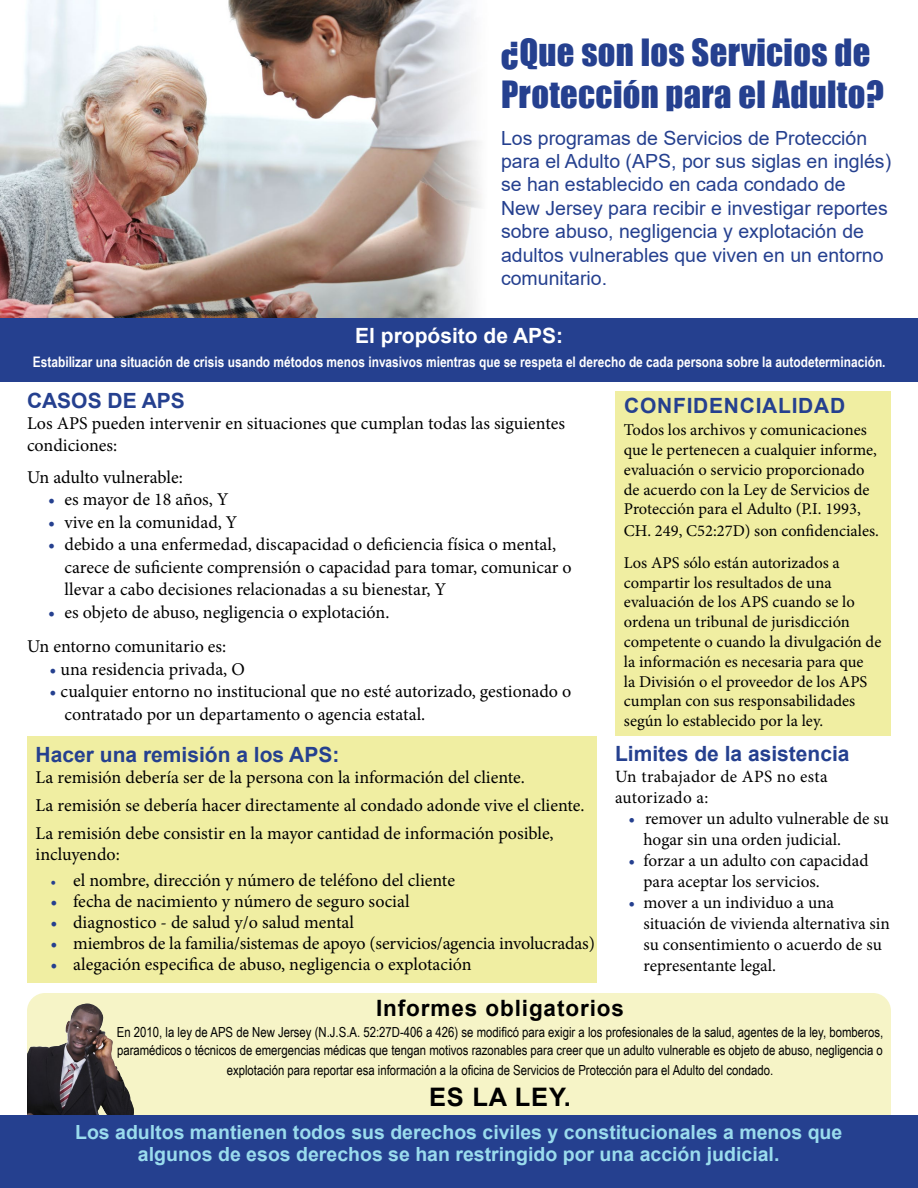
<style>
.page{position:relative;width:918px;height:1188px;background:#fff}
.page>*{position:absolute;margin:0;border:0;box-sizing:border-box;transform-origin:0 0}
.t1{font:34.5px/41.4px "Impact";letter-spacing:.01em;color:#25408f}
.t2{font:700 25.5px "Arial";letter-spacing:.03em;color:#000}
.t3{font:700 22.5px "Arial";letter-spacing:.04em;color:#000}
.t4{font:700 21px "Arial";color:#25408f}
.t5{font:700 21px "Arial";color:#fff}
.t6{font:700 21px "Arial";letter-spacing:.035em;color:#25408f}
.t7{font:19.5px/23.4px "Arial";color:#25408f}
.t8{font:700 19.5px/22.5px "Arial";color:#9adced;text-align:center}
.t9{font:18px/22.5px "Minion Pro";color:#000}
.t10{font:17.25px/21px "Minion Pro";color:#000}
.t11{font:17.25px/21px "Minion Pro";letter-spacing:.02em;color:#000}
.t12{font:16.5px/19.8px "Minion Pro";color:#000}
.t13{font:700 14.55px "Arial Narrow";color:#fff}
.t14{font:13.8px/18px "Arial Narrow";color:#000}
.s1{color:#25408f}
.s2{font-size:15px;color:#25408f}
</style>
<div class="page">
<div style="left:27px;top:737px;width:570px;height:246px;background:#f0eea2"></div>
<div style="left:28px;top:993px;width:863px;height:123px;background:#f6f4c7"></div>
<img style="left:27px;top:1004px;width:107px;height:112px">
<img style="left:0;top:0;width:482px;height:318px">
<div style="left:0;top:318px;width:918px;height:63px;background:#25408f"></div>
<div style="left:615px;top:391px;width:276px;height:344px;background:#f0eea2"></div>
<div style="left:0;top:1116px;width:918px;height:72px;background:#25408f"></div>
<p class="t1" style="left:501px;top:31px;width:384px">¿Que son los Servicios de<br>Protección para el Adulto?</p>
<p class="t7" style="left:501px;top:126px;width:392px">Los programas de Servicios de Protección para el Adulto (APS, por sus siglas en inglés) se han establecido en cada condado de<br>New Jersey para recibir e investigar reportes sobre abuso, negligencia y explotación de adultos vulnerables que viven en un entorno comunitario.</p>
<p class="t5" style="left:355px;top:321px;width:210px">El propósito de APS:</p>
<p class="t13" style="left:33px;top:351px;width:854px">Estabilizar una situación de crisis usando métodos menos invasivos mientras que se respeta el derecho de cada persona sobre la autodeterminación.</p>
<p class="t6" style="left:624px;top:391px;width:223px">CONFIDENCIALIDAD</p>
<p class="t12" style="left:624px;top:420px;width:255px">Todos los archivos y comunicaciones que le pertenecen a cualquier informe, evaluación o servicio proporcionado de acuerdo con la Ley de Servicios de Protección para el Adulto (P.I. 1993,</p>
<p class="t12" style="left:624px;top:521px;width:257px">CH. 249, C52:27D) son confidenciales.</p>
<p class="t12" style="left:624px;top:553px;width:259px">Los APS sólo están autorizados a compartir los resultados de una evaluación de los APS cuando se lo ordena un tribunal de jurisdicción competente o cuando la divulgación de la información es necesaria para que<br>la División o el proveedor de los APS cumplan con sus responsabilidades según lo establecido por la ley.</p>
<p class="t4" style="left:27px;top:385px;width:159px">CASOS DE APS</p>
<p class="t9" style="left:27px;top:413px;width:540px;line-height:21.6px">Los APS pueden intervenir en situaciones que cumplan todas las siguientes condiciones:</p>
<p class="t9" style="left:27px;top:466px;width:157px">Un adulto vulnerable:</p>
<p class="t9" style="left:48px;top:488px;width:182px"><span class="s1">•</span> es mayor de 18 años, Y</p>
<p class="t9" style="left:48px;top:511px;width:191px"><span class="s1">•</span> vive en la comunidad, Y</p>
<p class="t9" style="left:64px;top:533px;width:509px;text-indent:-16px"><span class="s1">•</span> debido a una enfermedad, discapacidad o deficiencia física o mental, carece de suficiente comprensión o capacidad para tomar, comunicar o llevar a cabo decisiones relacionadas a su bienestar, Y</p>
<p class="t9" style="left:48px;top:601px;width:343px"><span class="s1">•</span> es objeto de abuso, negligencia o explotación.</p>
<p class="t9" style="left:27px;top:635px;width:201px">Un entorno comunitario es:</p>
<p class="t9" style="left:50px;top:658px;width:197px"><span class="s1">•</span> una residencia privada, O</p>
<p class="t9" style="left:64px;top:680px;width:508px;text-indent:-15px"><span class="s1">•</span> cualquier entorno no institucional que no esté autorizado, gestionado o contratado por un departamento o agencia estatal.</p>
<p class="t4" style="left:36px;top:740px;width:305px">Hacer una remisión a los APS:</p>
<p class="t9" style="left:36px;top:766px;width:491px">La remisión debería ser de la persona con la información del cliente.</p>
<p class="t9" style="left:36px;top:794px;width:550px">La remisión se debería hacer directamente al condado adonde vive el cliente.</p>
<p class="t9" style="left:36px;top:822px;width:520px;line-height:21.6px">La remisión debe consistir en la mayor cantidad de información posible, incluyendo:</p>
<p class="t9" style="left:51px;top:869px;width:406px"><span class="s2">•</span> el nombre, dirección y número de teléfono del cliente</p>
<p class="t9" style="left:51px;top:890px;width:361px"><span class="s1">•</span> fecha de nacimiento y número de seguro social</p>
<p class="t9" style="left:51px;top:911px;width:305px"><span class="s1">•</span> diagnostico - de salud y/o salud mental</p>
<p class="t9" style="left:51px;top:932px;width:546px"><span class="s1">•</span> miembros de la familia/sistemas de apoyo (servicios/agencia involucradas)</p>
<p class="t9" style="left:51px;top:953px;width:423px"><span class="s1">•</span> alegación especifica de abuso, negligencia o explotación</p>
<p class="t4" style="left:615px;top:739px;width:236px">Limites de la asistencia</p>
<p class="t11" style="left:615px;top:766px;width:214px">Un trabajador de APS no esta autorizado a:</p>
<p class="t10" style="left:644px;top:808px;width:247px;text-indent:-15px"><span class="s1">•</span> remover un adulto vulnerable de su hogar sin una orden judicial.</p>
<p class="t10" style="left:644px;top:850px;width:226px;text-indent:-15px"><span class="s1">•</span> forzar a un adulto con capacidad para aceptar los servicios.</p>
<p class="t10" style="left:644px;top:892px;width:248px;text-indent:-15px"><span class="s1">•</span> mover a un individuo a una situación de vivienda alternativa sin su consentimiento o acuerdo de su representante legal.</p>
<p class="t3" style="left:376px;top:993px;width:250px">Informes obligatorios</p>
<p class="t14" style="left:117px;top:1023px;width:768px">En 2010, la ley de APS de New Jersey (N.J.S.A. 52:27D-406 a 426) se modificó para exigir a los profesionales de la salud, agentes de la ley, bomberos, paramédicos o técnicos de emergencias médicas que tengan motivos razonables para creer que un adulto vulnerable es objeto de abuso, negligencia o</p>
<p class="t14" style="left:227px;top:1061px;width:548px">explotación para reportar esa información a la oficina de Servicios de Protección para el Adulto del condado.</p>
<p class="t2" style="left:429px;top:1080px;width:143px">ES LA LEY.</p>
<p class="t8" style="left:75px;top:1121px;width:769px">Los adultos mantienen todos sus derechos civiles y constitucionales a menos que algunos de esos derechos se han restringido por una acción judicial.</p>
</div>
